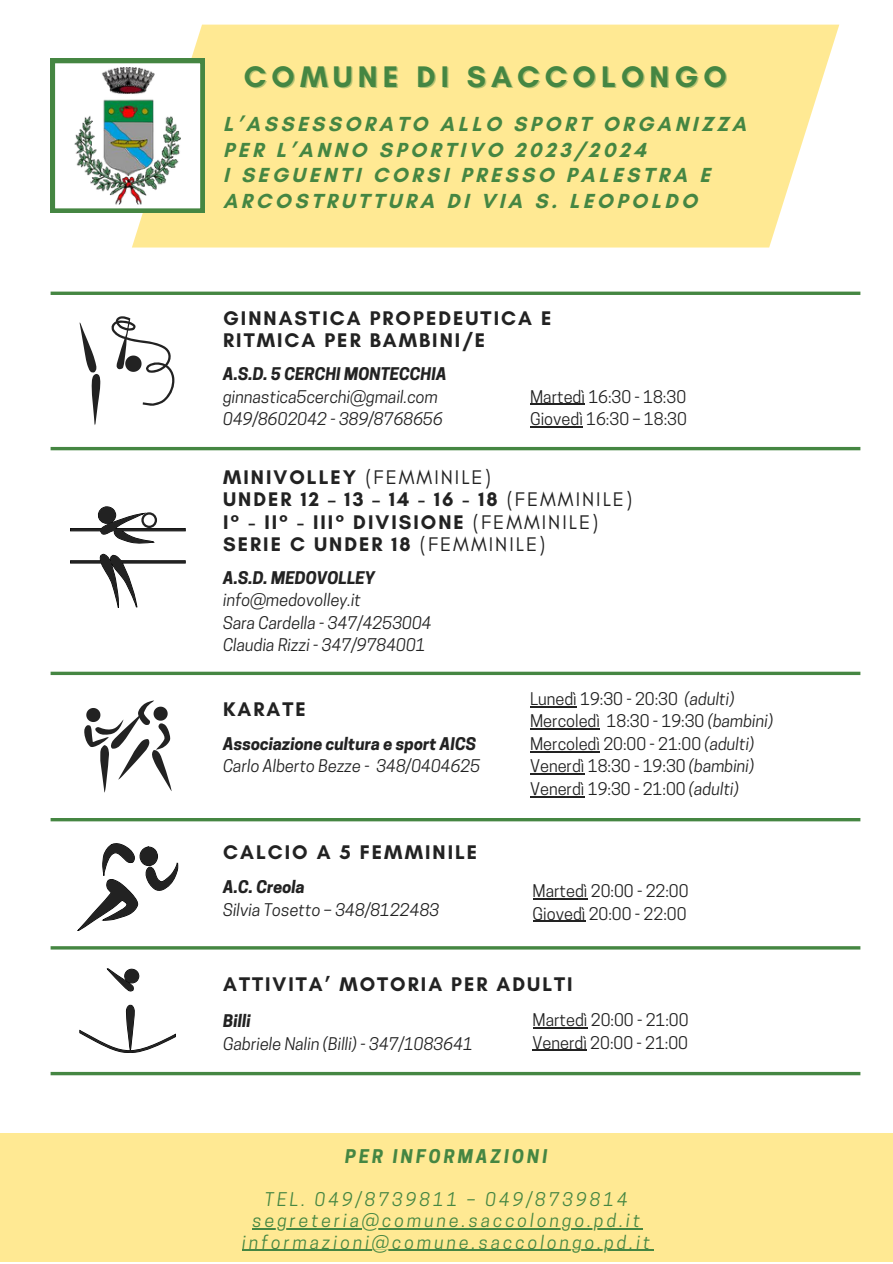
<style>
.page{position:relative;width:893px;height:1264px;background:#fff}
.page>*{position:absolute;margin:0;border:0;box-sizing:border-box;transform-origin:0 0}
.t1{font:700 30.3px "Glacial Indifference";letter-spacing:.17em;color:#458642}
.t2{font:700 20.7px/25.5px "Glacial Indifference";letter-spacing:.17em;color:#458642}
.t3{font:700 20.1px "Glacial Indifference";letter-spacing:.1em;color:#222}
.t4{font:20.1px "Glacial Indifference";letter-spacing:.1em;color:#222}
.t5{font:italic 17.7px "Cooper Hewitt";letter-spacing:.17em;color:#458642}
.t6{font:italic 700 17.7px "Cooper Hewitt";letter-spacing:.17em;color:#458642}
.t7{font:16.35px "Cooper Hewitt";color:#222}
.t8{font:italic 16.35px "Cooper Hewitt";color:#222}
.t9{font:italic 700 16.35px "Cooper Hewitt";color:#222}
.s1{font-weight:700}
.s2{font-weight:400}
.s3{font-style:italic}
</style>
<div class="page">
<div style="left:132px;top:25px;width:707px;height:222px;background:#ffe993"></div>
<svg style="left:51px;top:59px;width:154px;height:154px"></svg>
<img style="left:75px;top:67px;width:105px;height:137px">
<hr style="left:51px;top:447px;width:809px;height:3px;background:#458642">
<svg style="left:51px;top:671px;width:809px;height:4px;background:#659a62"></svg>
<hr style="left:51px;top:818px;width:809px;height:3px;background:#458642">
<hr style="left:51px;top:946px;width:809px;height:3px;background:#458642">
<svg style="left:111px;top:316px;width:64px;height:90px"></svg>
<svg style="left:80px;top:322px;width:20px;height:103px"></svg>
<svg style="left:70px;top:554px;width:115px;height:53px"></svg>
<svg style="left:70px;top:506px;width:115px;height:38px"></svg>
<svg style="left:84px;top:700px;width:88px;height:92px"></svg>
<svg style="left:78px;top:843px;width:100px;height:87px"></svg>
<svg style="left:107px;top:968px;width:32px;height:23px"></svg>
<svg style="left:80px;top:1005px;width:95px;height:47px"></svg>
<svg style="left:51px;top:1071px;width:809px;height:4px;background:#6fa16d"></svg>
<div style="left:0;top:1133px;width:892px;height:129px;background:#ffe993"></div>
<hr style="left:530px;top:404px;width:55px;height:1px;background:#222">
<hr style="left:530px;top:426px;width:53px;height:1px;background:#222">
<hr style="left:530px;top:706px;width:47px;height:1px;background:#222">
<hr style="left:530px;top:728px;width:70px;height:1px;background:#222">
<hr style="left:530px;top:751px;width:70px;height:1px;background:#222">
<hr style="left:530px;top:773px;width:54px;height:1px;background:#222">
<hr style="left:530px;top:796px;width:54px;height:1px;background:#222">
<hr style="left:532px;top:898px;width:55px;height:1px;background:#222">
<hr style="left:532px;top:920px;width:53px;height:1px;background:#222">
<hr style="left:532px;top:1027px;width:55px;height:1px;background:#222">
<hr style="left:532px;top:1049px;width:55px;height:1px;background:#222">
<hr style="left:252px;top:1228px;width:391px;height:1px;background:#458642">
<hr style="left:242px;top:1249px;width:411px;height:1px;background:#458642">
<svg style="left:51px;top:291px;width:809px;height:4px;background:#61985f"></svg>
<p class="t1" style="left:244px;top:58px;width:484px">COMUNE DI SACCOLONGO</p>
<p class="t2" style="left:223px;top:111px;width:524px">L’ASSESSORATO ALLO SPORT ORGANIZZA<br>PER L’ANNO SPORTIVO 2023/2024</p>
<p class="t2" style="left:223px;top:162px;width:488px">I SEGUENTI CORSI PRESSO PALESTRA E<br>ARCOSTRUTTURA DI VIA S. LEOPOLDO</p>
<p class="t3" style="left:223px;top:306px;width:330px">GINNASTICA PROPEDEUTICA E</p>
<p class="t3" style="left:223px;top:328px;width:263px">RITMICA PER BAMBINI/E</p>
<p class="t7" style="left:530px;top:390px;width:158px">Martedì 16:30 - 18:30</p>
<p class="t7" style="left:530px;top:413px;width:158px">Giovedì 16:30 – 18:30</p>
<p class="t9" style="left:223px;top:368px;width:225px">A.S.D. 5 CERCHI MONTECCHIA</p>
<p class="t8" style="left:223px;top:390px;width:216px">ginnastica5cerchi@gmail.com</p>
<p class="t8" style="left:223px;top:413px;width:221px">049/8602042 - 389/8768656</p>
<p class="t4" style="left:223px;top:465px;width:269px"><span class="s1">MINIVOLLEY</span> (FEMMINILE)</p>
<p class="t3" style="left:223px;top:487px;width:410px">UNDER 12 – 13 – 14 - 16 - 18 <span class="s2">(FEMMINILE)</span></p>
<p class="t3" style="left:223px;top:510px;width:377px">I° - II° - III° DIVISIONE <span class="s2">(FEMMINILE)</span></p>
<p class="t3" style="left:223px;top:532px;width:324px">SERIE C UNDER 18 <span class="s2">(FEMMINILE)</span></p>
<p class="t9" style="left:223px;top:571px;width:153px">A.S.D. MEDOVOLLEY</p>
<p class="t8" style="left:223px;top:594px;width:139px">info@medovolley.it</p>
<p class="t8" style="left:223px;top:616px;width:210px">Sara Cardella - 347/4253004</p>
<p class="t8" style="left:223px;top:639px;width:204px">Claudia Rizzi - 347/9784001</p>
<p class="t3" style="left:223px;top:696px;width:84px">KARATE</p>
<p class="t9" style="left:223px;top:737px;width:254px">Associazione cultura e sport AICS</p>
<p class="t8" style="left:223px;top:759px;width:259px">Carlo Alberto Bezze - 348/0404625</p>
<p class="t3" style="left:223px;top:840px;width:256px">CALCIO A 5 FEMMINILE</p>
<p class="t9" style="left:223px;top:880px;width:83px">A.C. Creola</p>
<p class="t8" style="left:223px;top:903px;width:218px">Silvia Tosetto – 348/8122483</p>
<p class="t7" style="left:530px;top:692px;width:206px">Lunedì 19:30 - 20:30 <span class="s3">(adulti)</span></p>
<p class="t7" style="left:530px;top:715px;width:244px">Mercoledì 18:30 - 19:30 <span class="s3">(bambini)</span></p>
<p class="t7" style="left:530px;top:737px;width:226px">Mercoledì 20:00 - 21:00 <span class="s3">(adulti)</span></p>
<p class="t7" style="left:530px;top:760px;width:226px">Venerdì 18:30 - 19:30 <span class="s3">(bambini)</span></p>
<p class="t7" style="left:530px;top:782px;width:210px">Venerdì 19:30 - 21:00 <span class="s3">(adulti)</span></p>
<p class="t7" style="left:532px;top:884px;width:158px">Martedì 20:00 - 22:00</p>
<p class="t7" style="left:532px;top:907px;width:155px">Giovedì 20:00 - 22:00</p>
<p class="t3" style="left:223px;top:971px;width:351px">ATTIVITA’ MOTORIA PER ADULTI</p>
<p class="t7" style="left:532px;top:1013px;width:158px">Martedì 20:00 - 21:00</p>
<p class="t7" style="left:532px;top:1036px;width:157px">Venerdì 20:00 - 21:00</p>
<p class="t9" style="left:223px;top:1014px;width:29px">Billi</p>
<p class="t8" style="left:223px;top:1037px;width:251px">Gabriele Nalin (Billi) - 347/1083641</p>
<p class="t6" style="left:345px;top:1149px;width:204px">PER INFORMAZIONI</p>
<p class="t5" style="left:265px;top:1192px;width:364px">TEL. 049/8739811 – 049/8739814</p>
<p class="t5" style="left:252px;top:1213px;width:389px">segreteria@comune.saccolongo.pd.it</p>
<p class="t5" style="left:242px;top:1235px;width:409px">informazioni@comune.saccolongo.pd.it</p>
</div>
